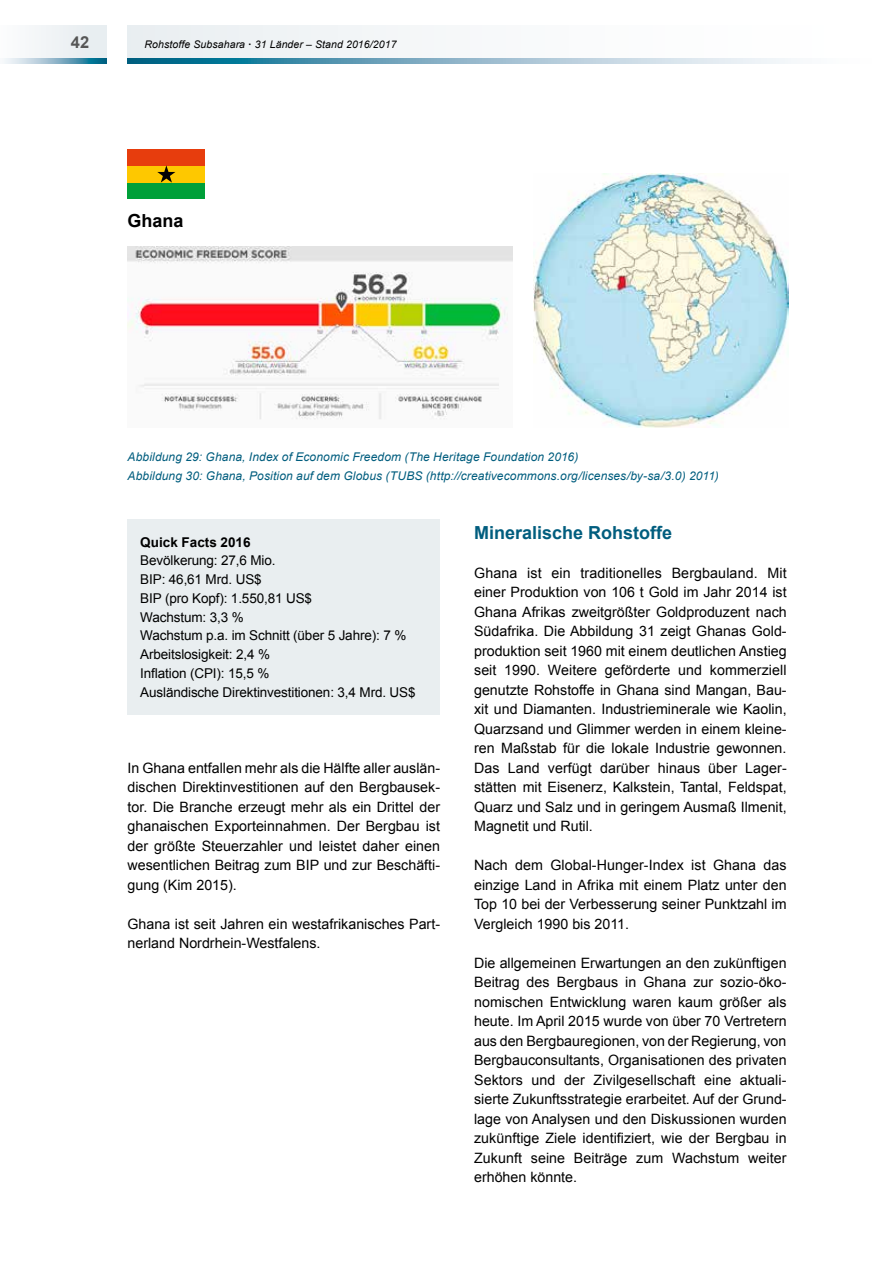
<style>
.page{position:relative;width:893px;height:1263px;background:#fff}
.page>*{position:absolute;margin:0;border:0;box-sizing:border-box;transform-origin:0 0}
.t1{font:700 18px "Arial";color:#005d7e}
.t2{font:700 18px "Arial";color:#000}
.t3{font:700 16.5px "Arial";color:#565656}
.t4{font:14.25px/19.5px "Arial";color:#000;text-align:justify}
.t5{font:13.5px/18.8px "Arial";letter-spacing:-.01em;color:#000}
.t6{font:700 13.5px "Arial";color:#000}
.t7{font:italic 12px/19.5px "Arial";letter-spacing:.01em;color:#005d7e}
.t8{font:italic 10.5px "Arial";letter-spacing:.01em;color:#000}
.s1{font-weight:700;font-style:normal}
</style>
<div class="page">
<div style="left:128px;top:26px;width:765px;height:38px;background:linear-gradient(to right,#ebeff2,#fff)"></div>
<svg style="left:128px;top:58px;width:765px;height:6px"></svg>
<div style="left:0;top:26px;width:106px;height:38px;background:#f0f3f5"></div>
<svg style="left:15px;top:58px;width:91px;height:6px"></svg>
<img style="left:128px;top:246px;width:385px;height:174px">
<img style="left:534px;top:173px;width:254px;height:255px">
<div style="left:128px;top:183px;width:77px;height:16px;background:#00a039"></div>
<div style="left:128px;top:165px;width:77px;height:18px;background:#fec800"></div>
<div style="left:128px;top:149px;width:77px;height:16px;background:#e73d0d"></div>
<svg style="left:157px;top:165px;width:18px;height:18px"></svg>
<div style="left:127px;top:519px;width:313px;height:195px;background:#e9eef0"></div>
<p class="t3" style="left:71px;top:31px;width:20px">42</p>
<p class="t8" style="left:145px;top:37px;width:253px">Rohstoffe Subsahara <span class="s1">·</span> 31 Länder – Stand 2016/2017</p>
<p class="t2" style="left:128px;top:209px;width:58px">Ghana</p>
<p class="t7" style="left:128px;top:447px;width:593px">Abbildung 29: Ghana, Index of Economic Freedom (The Heritage Foundation 2016)<br>Abbildung 30: Ghana, Position auf dem Globus (TUBS (http://creativecommons.org/licenses/by-sa/3.0) 2011)</p>
<p class="t6" style="left:140px;top:533px;width:112px">Quick Facts 2016</p>
<p class="t5" style="left:140px;top:551px;width:277px">Bevölkerung: 27,6 Mio.<br>BIP: 46,61 Mrd. US$<br>BIP (pro Kopf): 1.550,81 US$<br>Wachstum: 3,3 %<br>Wachstum p.a. im Schnitt (über 5 Jahre): 7 %<br>Arbeitslosigkeit: 2,4 %<br>Inflation (CPI): 15,5 %<br>Ausländische Direktinvestitionen: 3,4 Mrd. US$</p>
<p class="t4" style="left:128px;top:758px;width:314px">In Ghana entfallen mehr als die Hälfte aller auslän&shy;dischen Direktinvestitionen auf den Bergbausek&shy;tor. Die Branche erzeugt mehr als ein Drittel der ghanaischen Exporteinnahmen. Der Bergbau ist der größte Steuerzahler und leistet daher einen wesentlichen Beitrag zum BIP und zur Beschäfti&shy;gung (Kim 2015).</p>
<p class="t4" style="left:128px;top:914px;width:314px">Ghana ist seit Jahren ein westafrikanisches Part&shy;nerland Nordrhein-Westfalens.</p>
<p class="t1" style="left:474px;top:521px;width:200px">Mineralische Rohstoffe</p>
<p class="t4" style="left:474px;top:563px;width:314px">Ghana ist ein traditionelles Bergbauland. Mit einer Produktion von 106 t Gold im Jahr 2014 ist Ghana Afrikas zweitgrößter Goldproduzent nach Südafrika. Die Abbildung 31 zeigt Ghanas Gold&shy;produktion seit 1960 mit einem deutlichen Anstieg seit 1990. Weitere geförderte und kommerziell genutzte Rohstoffe in Ghana sind Mangan, Bau&shy;xit und Diamanten. Industrieminerale wie Kaolin, Quarzsand und Glimmer werden in einem kleine&shy;ren Maßstab für die lokale Industrie gewonnen.<br>Das Land verfügt darüber hinaus über Lager&shy;stätten mit Eisenerz, Kalkstein, Tantal, Feldspat, Quarz und Salz und in geringem Ausmaß Ilmenit, Magnetit und Rutil.</p>
<p class="t4" style="left:474px;top:856px;width:314px">Nach dem Global-Hunger-Index ist Ghana das einzige Land in Afrika mit einem Platz unter den Top 10 bei der Verbesserung seiner Punktzahl im Vergleich 1990 bis 2011.</p>
<p class="t4" style="left:474px;top:953px;width:314px">Die allgemeinen Erwartungen an den zukünftigen Beitrag des Bergbaus in Ghana zur sozio-öko&shy;nomischen Entwicklung waren kaum größer als heute. Im April 2015 wurde von über 70 Vertretern aus den Bergbauregionen, von der Regierung, von Bergbauconsultants, Organisationen des privaten Sektors und der Zivilgesellschaft eine aktuali&shy;sierte Zukunftsstrategie erarbeitet. Auf der Grund&shy;lage von Analysen und den Diskussionen wurden zukünftige Ziele identifiziert, wie der Bergbau in Zukunft seine Beiträge zum Wachstum weiter erhöhen könnte.</p>
</div>
